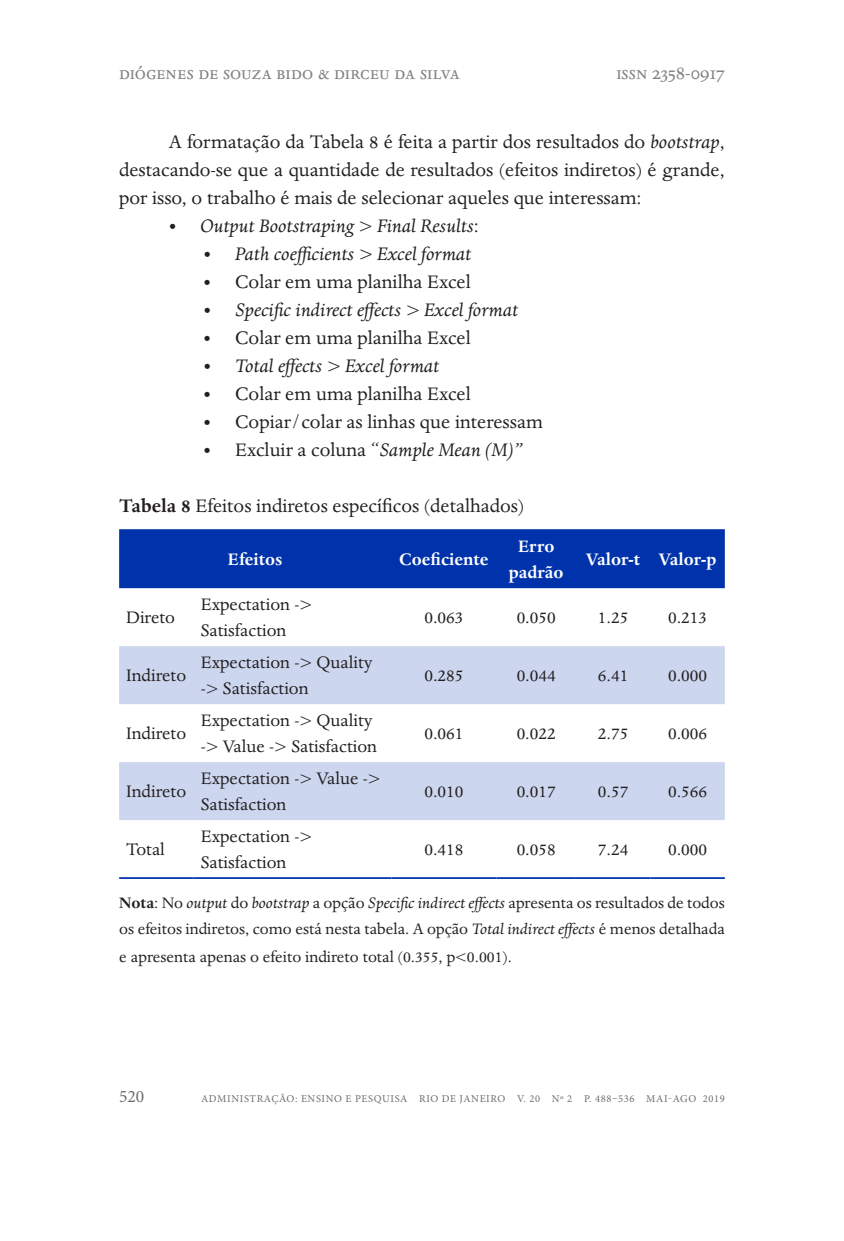
<style>
.page{position:relative;width:844px;height:1241px;background:#fff}
.page>*{position:absolute;margin:0;border:0;box-sizing:border-box;transform-origin:0 0}
.Corpo_do_texto{font:21px/28px "Dante MT Std";color:#231f20;text-align:justify}
.t1{font:italic 21px "Dante MT Std";color:#231f20}
.t2{font:21px "Dante MT Std";color:#808285}
.Corpo_esquerda{font:21px "Dante MT Std";color:#231f20}
.Corpo_esquerda-2{font:19.25px/26.2px "Dante MT Std";color:#231f20}
.Corpo_esquerda-3{font:700 19.25px/26.2px "Dante MT Std";color:#fff;text-align:center}
.Corpo_esquerda-4{font:17.5px/26.2px "Dante MT Std";color:#231f20}
.t3{font:17.5px "Minion Pro";color:#6c6d70}
.t4{font:10.5px "Minion Pro";letter-spacing:.06em;color:#6c6d70}
.s1{font-style:italic}
.s2{font-style:normal}
.s3{font-weight:700}
</style>
<div class="page">
<div style="left:119px;top:529px;width:605px;height:59px;background:#0033ab"></div>
<svg style="left:119px;top:646px;width:605px;height:174px;fill:#ccd6ee"></svg>
<hr style="left:119px;top:877px;width:75px;height:1px;background:#0033ab">
<hr style="left:194px;top:877px;width:197px;height:1px;background:#0033ab">
<hr style="left:391px;top:877px;width:105px;height:1px;background:#0033ab">
<hr style="left:496px;top:877px;width:79px;height:1px;background:#0033ab">
<hr style="left:575px;top:877px;width:75px;height:1px;background:#0033ab">
<hr style="left:650px;top:877px;width:74px;height:1px;background:#0033ab">
<p class="t2" style="left:119px;top:60px;width:342px">diógenes de souza bido &amp; dirceu da silva</p>
<p class="t2" style="left:616px;top:60px;width:110px">issn 2358-0917</p>
<p class="Corpo_do_texto" style="left:119px;top:128px;width:607px;text-indent:50px">A formatação da Tabela 8 é feita a partir dos resultados do <span class="s1">bootstrap</span>, destacando-se que a quantidade de resultados (efeitos indiretos) é grande, por isso, o trabalho é mais de selecionar aqueles que interessam:</p>
<p class="t1" style="left:169px;top:214px;width:311px">• Output Bootstraping &gt; Final Results<span class="s2">:</span></p>
<p class="t1" style="left:203px;top:242px;width:269px">• Path coefficients &gt; Excel format</p>
<p class="Corpo_do_texto" style="left:203px;top:268px;width:269px">• Colar em uma planilha Excel</p>
<p class="t1" style="left:203px;top:298px;width:316px">• Specific indirect effects &gt; Excel format</p>
<p class="Corpo_do_texto" style="left:203px;top:324px;width:269px">• Colar em uma planilha Excel</p>
<p class="t1" style="left:203px;top:354px;width:237px">• Total effects &gt; Excel format</p>
<p class="Corpo_do_texto" style="left:203px;top:380px;width:269px">• Colar em uma planilha Excel</p>
<p class="Corpo_do_texto" style="left:203px;top:408px;width:341px">• Copiar/colar as linhas que interessam</p>
<p class="Corpo_do_texto" style="left:203px;top:436px;width:320px">• Excluir a coluna “<span class="s1">Sample Mean (M)”</span></p>
<p class="Corpo_esquerda" style="left:119px;top:493px;width:406px"><span class="s3">Tabela 8</span> Efeitos indiretos específicos (detalhados)</p>
<p class="Corpo_esquerda-3" style="left:228px;top:546px;width:56px">Efeitos</p>
<p class="Corpo_esquerda-3" style="left:399px;top:546px;width:91px">Coeficiente</p>
<p class="Corpo_esquerda-3" style="left:509px;top:533px;width:56px">Erro padrão</p>
<p class="Corpo_esquerda-3" style="left:585px;top:546px;width:56px">Valor-t</p>
<p class="Corpo_esquerda-3" style="left:658px;top:546px;width:60px">Valor-p</p>
<p class="Corpo_esquerda-2" style="left:126px;top:604px;width:50px">Direto</p>
<p class="Corpo_esquerda-2" style="left:201px;top:591px;width:113px">Expectation -&gt;<br>Satisfaction</p>
<p class="Corpo_esquerda-2" style="left:424px;top:604px;width:41px">0.063</p>
<p class="Corpo_esquerda-2" style="left:516px;top:604px;width:41px">0.050</p>
<p class="Corpo_esquerda-2" style="left:597px;top:604px;width:32px">1.25</p>
<p class="Corpo_esquerda-2" style="left:667px;top:604px;width:41px">0.213</p>
<p class="Corpo_esquerda-2" style="left:126px;top:662px;width:61px">Indireto</p>
<p class="Corpo_esquerda-2" style="left:126px;top:720px;width:61px">Indireto</p>
<p class="Corpo_esquerda-2" style="left:126px;top:778px;width:61px">Indireto</p>
<p class="Corpo_esquerda-2" style="left:201px;top:649px;width:174px">Expectation -&gt; Quality -&gt; Satisfaction</p>
<p class="Corpo_esquerda-2" style="left:201px;top:707px;width:178px">Expectation -&gt; Quality -&gt; Value -&gt; Satisfaction</p>
<p class="Corpo_esquerda-2" style="left:201px;top:765px;width:181px">Expectation -&gt; Value -&gt;<br>Satisfaction</p>
<p class="Corpo_esquerda-2" style="left:126px;top:836px;width:40px">Total</p>
<p class="Corpo_esquerda-2" style="left:201px;top:823px;width:113px">Expectation -&gt;<br>Satisfaction</p>
<p class="Corpo_esquerda-2" style="left:424px;top:662px;width:41px">0.285</p>
<p class="Corpo_esquerda-2" style="left:516px;top:662px;width:41px">0.044</p>
<p class="Corpo_esquerda-2" style="left:597px;top:662px;width:32px">6.41</p>
<p class="Corpo_esquerda-2" style="left:667px;top:662px;width:41px">0.000</p>
<p class="Corpo_esquerda-2" style="left:424px;top:720px;width:41px">0.061</p>
<p class="Corpo_esquerda-2" style="left:516px;top:720px;width:41px">0.022</p>
<p class="Corpo_esquerda-2" style="left:597px;top:720px;width:32px">2.75</p>
<p class="Corpo_esquerda-2" style="left:667px;top:720px;width:41px">0.006</p>
<p class="Corpo_esquerda-2" style="left:424px;top:778px;width:41px">0.010</p>
<p class="Corpo_esquerda-2" style="left:516px;top:778px;width:41px">0.017</p>
<p class="Corpo_esquerda-2" style="left:597px;top:778px;width:32px">0.57</p>
<p class="Corpo_esquerda-2" style="left:667px;top:778px;width:41px">0.566</p>
<p class="Corpo_esquerda-2" style="left:424px;top:836px;width:41px">0.418</p>
<p class="Corpo_esquerda-2" style="left:516px;top:836px;width:41px">0.058</p>
<p class="Corpo_esquerda-2" style="left:597px;top:836px;width:32px">7.24</p>
<p class="Corpo_esquerda-2" style="left:667px;top:836px;width:41px">0.000</p>
<p class="Corpo_esquerda-4" style="left:119px;top:889px;width:607px"><span class="s3">Nota</span>: No <span class="s1">output</span> do <span class="s1">bootstrap</span> a opção <span class="s1">Specific indirect effects</span> apresenta os resultados de todos os efeitos indiretos, como está nesta tabela. A opção <span class="s1">Total indirect effects</span> é menos detalhada</p>
<p class="Corpo_esquerda-4" style="left:119px;top:944px;width:394px">e apresenta apenas o efeito indireto total (0.355, p&lt;0.001).</p>
<p class="t3" style="left:119px;top:1084px;width:27px">520</p>
<p class="t4" style="left:201px;top:1091px;width:525px">ADMINISTRAÇÃO: ENSINO E PESQUISA RIO DE JANEIRO V. 20 No 2 P. 488–536 MAI-AGO 2019</p>
</div>
